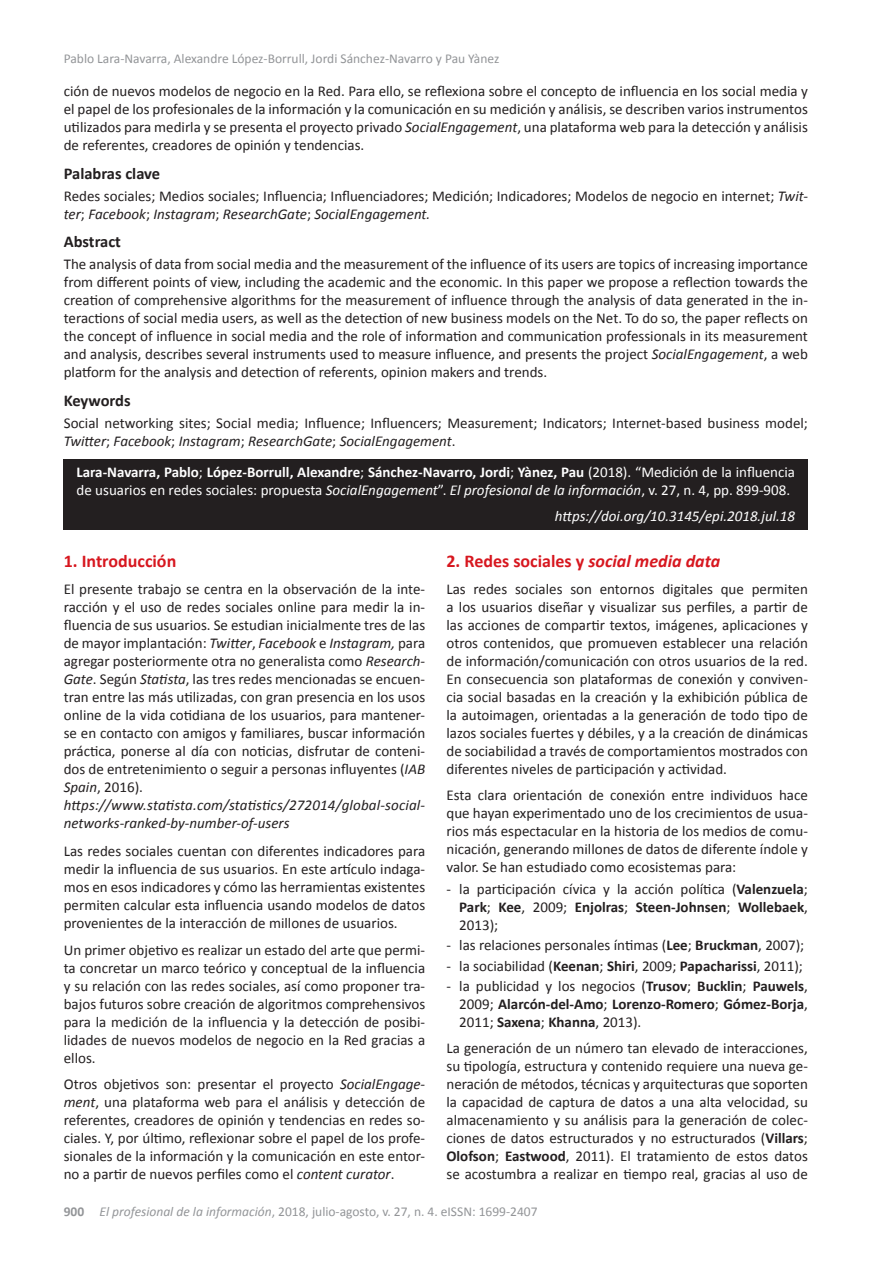
<style>
.page{position:relative;width:893px;height:1263px;background:#fff}
.page>*{position:absolute;margin:0;border:0;box-sizing:border-box;transform-origin:0 0}
.t1{font:700 18px "Calibri";color:#d7171f}
.t2{font:700 16.5px "Calibri";color:#231f20}
.t3{font:15px/18px "Calibri";color:#231f20;text-align:justify}
.t4{font:15px/18px "Calibri";color:#fff}
.t5{font:700 15px/18px "Calibri";color:#231f20;text-align:justify}
.t6{font:italic 15px "Calibri";color:#fff}
.t7{font:13.5px "Calibri";color:#939598}
.s1{font-style:italic}
.s2{font-weight:700}
.s3{font-weight:400}
</style>
<div class="page">
<div style="left:64px;top:459px;width:744px;height:70px;background:#231f20"></div>
<p class="t7" style="left:64px;top:50px;width:437px">Pablo Lara-Navarra, Alexandre López-Borrull, Jordi Sánchez-Navarro y Pau Yànez</p>
<p class="t3" style="left:64px;top:82px;width:746px">ción de nuevos modelos de negocio en la Red. Para ello, se reflexiona sobre el concepto de influencia en los social media y el papel de los profesionales de la información y la comunicación en su medición y análisis, se describen varios instrumentos utilizados para medirla y se presenta el proyecto privado <span class="s1">SocialEngagement</span>, una plataforma web para la detección y análisis de referentes, creadores de opinión y tendencias.</p>
<p class="t2" style="left:64px;top:163px;width:98px">Palabras clave</p>
<p class="t3" style="left:64px;top:187px;width:746px">Redes sociales; Medios sociales; Influencia; Influenciadores; Medición; Indicadores; Modelos de negocio en internet; <span class="s1">Twit&shy;ter</span>; <span class="s1">Facebook</span>; <span class="s1">Instagram</span>; <span class="s1">ResearchGate</span>; <span class="s1">SocialEngagement.</span></p>
<p class="t2" style="left:64px;top:231px;width:59px">Abstract</p>
<p class="t3" style="left:64px;top:255px;width:746px">The analysis of data from social media and the measurement of the influence of its users are topics of increasing importance from different points of view, including the academic and the economic. In this paper we propose a reflection towards the creation of comprehensive algorithms for the measurement of influence through the analysis of data generated in the in&shy;teractions of social media users, as well as the detection of new business models on the Net. To do so, the paper reflects on the concept of influence in social media and the role of information and communication professionals in its measurement and analysis, describes several instruments used to measure influence, and presents the project <span class="s1">SocialEngagement</span>, a web platform for the analysis and detection of referents, opinion makers and trends.</p>
<p class="t2" style="left:64px;top:390px;width:68px">Keywords</p>
<p class="t3" style="left:64px;top:414px;width:746px">Social networking sites; Social media; Influence; Influencers; Measurement; Indicators; Internet-based business model;<br><span class="s1">Twitter</span>; <span class="s1">Facebook</span>; <span class="s1">Instagram</span>; <span class="s1">ResearchGate</span>; <span class="s1">SocialEngagement</span>.</p>
<p class="t4" style="left:77px;top:463px;width:720px"><span class="s2">Lara-Navarra, Pablo</span>; <span class="s2">López-Borrull, Alexandre</span>; <span class="s2">Sánchez-Navarro, Jordi</span>; <span class="s2">Yànez, Pau</span> (2018). “Medición de la influencia de usuarios en redes sociales: propuesta <span class="s1">SocialEngagement</span>”. <span class="s1">El profesional de la información</span>, v. 27, n. 4, pp. 899-908.</p>
<p class="t6" style="left:555px;top:506px;width:242px">https://doi.org/10.3145/epi.2018.jul.18</p>
<p class="t1" style="left:64px;top:549px;width:114px">1. Introducción</p>
<p class="t3" style="left:64px;top:580px;width:363px;text-align:left">El presente trabajo se centra en la observación de la inte&shy;racción y el uso de redes sociales online para medir la in&shy;fluencia de sus usuarios. Se estudian inicialmente tres de las de mayor implantación: <span class="s1">Twitter</span>, <span class="s1">Facebook</span> e <span class="s1">Instagram,</span> para agregar posteriormente otra no generalista como <span class="s1">Research-Gate</span>. Según <span class="s1">Statista</span>, las tres redes mencionadas se encuen&shy;tran entre las más utilizadas, con gran presencia en los usos online de la vida cotidiana de los usuarios, para mantener&shy;se en contacto con amigos y familiares, buscar información práctica, ponerse al día con noticias, disfrutar de conteni&shy;dos de entretenimiento o seguir a personas influyentes (<span class="s1">IAB Spain</span>, 2016). <span class="s1">https://www.statista.com/statistics/272014/global-social&shy;networks-ranked-by-number-of-users</span></p>
<p class="t3" style="left:64px;top:842px;width:363px">Las redes sociales cuentan con diferentes indicadores para medir la influencia de sus usuarios. En este artículo indaga&shy;mos en esos indicadores y cómo las herramientas existentes permiten calcular esta influencia usando modelos de datos provenientes de la interacción de millones de usuarios.</p>
<p class="t3" style="left:64px;top:941px;width:363px">Un primer objetivo es realizar un estado del arte que permi&shy;ta concretar un marco teórico y conceptual de la influencia y su relación con las redes sociales, así como proponer tra&shy;bajos futuros sobre creación de algoritmos comprehensivos para la medición de la influencia y la detección de posibi&shy;lidades de nuevos modelos de negocio en la Red gracias a ellos.</p>
<p class="t3" style="left:64px;top:1075px;width:363px">Otros objetivos son: presentar el proyecto <span class="s1">SocialEngage&shy;ment</span>, una plataforma web para el análisis y detección de referentes, creadores de opinión y tendencias en redes so&shy;ciales. Y, por último, reflexionar sobre el papel de los profe&shy;sionales de la información y la comunicación en este entor&shy;no a partir de nuevos perfiles como el <span class="s1">content curator</span>.</p>
<p class="t1" style="left:446px;top:549px;width:275px">2. Redes sociales y <span class="s1">social media data</span></p>
<p class="t3" style="left:446px;top:580px;width:363px">Las redes sociales son entornos digitales que permiten a los usuarios diseñar y visualizar sus perfiles, a partir de las acciones de compartir textos, imágenes, aplicaciones y otros contenidos, que promueven establecer una relación de información/comunicación con otros usuarios de la red.<br>En consecuencia son plataformas de conexión y conviven&shy;cia social basadas en la creación y la exhibición pública de la autoimagen, orientadas a la generación de todo tipo de lazos sociales fuertes y débiles, y a la creación de dinámicas de sociabilidad a través de comportamientos mostrados con diferentes niveles de participación y actividad.</p>
<p class="t3" style="left:446px;top:786px;width:363px">Esta clara orientación de conexión entre individuos hace que hayan experimentado uno de los crecimientos de usua&shy;rios más espectacular en la historia de los medios de comu&shy;nicación, generando millones de datos de diferente índole y valor. Se han estudiado como ecosistemas para:</p>
<p class="t3" style="left:459px;top:880px;width:350px;text-indent:-13px">- la participación cívica y la acción política (<span class="s2">Valenzuela</span>; <span class="s2">Park</span>; <span class="s2">Kee</span>, 2009; <span class="s2">Enjolras</span>; <span class="s2">Steen-Johnsen</span>; <span class="s2">Wollebaek</span>, 2013);</p>
<p class="t3" style="left:446px;top:936px;width:359px">- las relaciones personales íntimas (<span class="s2">Lee</span>; <span class="s2">Bruckman</span>, 2007);</p>
<p class="t3" style="left:446px;top:957px;width:358px">- la sociabilidad (<span class="s2">Keenan</span>; <span class="s2">Shiri</span>, 2009; <span class="s2">Papacharissi</span>, 2011);</p>
<p class="t5" style="left:459px;top:977px;width:350px;text-indent:-13px"><span class="s3">- la publicidad y los negocios (</span>Trusov<span class="s3">;</span> Bucklin<span class="s3">;</span> Pauwels<span class="s3">, 2009;</span> Alarcón-del-Amo<span class="s3">;</span> Lorenzo-Romero<span class="s3">;</span> Gómez-Borja<span class="s3">, 2011;</span> Saxena<span class="s3">;</span> Khanna<span class="s3">, 2013).</span></p>
<p class="t3" style="left:446px;top:1039px;width:363px">La generación de un número tan elevado de interacciones, su tipología, estructura y contenido requiere una nueva ge&shy;neración de métodos, técnicas y arquitecturas que soporten la capacidad de captura de datos a una alta velocidad, su almacenamiento y su análisis para la generación de colec&shy;ciones de datos estructurados y no estructurados (<span class="s2">Villars</span>; <span class="s2">Olofson</span>; <span class="s2">Eastwood</span>, 2011). El tratamiento de estos datos se acostumbra a realizar en tiempo real, gracias al uso de</p>
<p class="t7" style="left:64px;top:1203px;width:475px"><span class="s2">900</span> <span class="s1">El profesional de la información</span>, 2018, julio-agosto, v. 27, n. 4. eISSN: 1699-2407</p>
</div>
